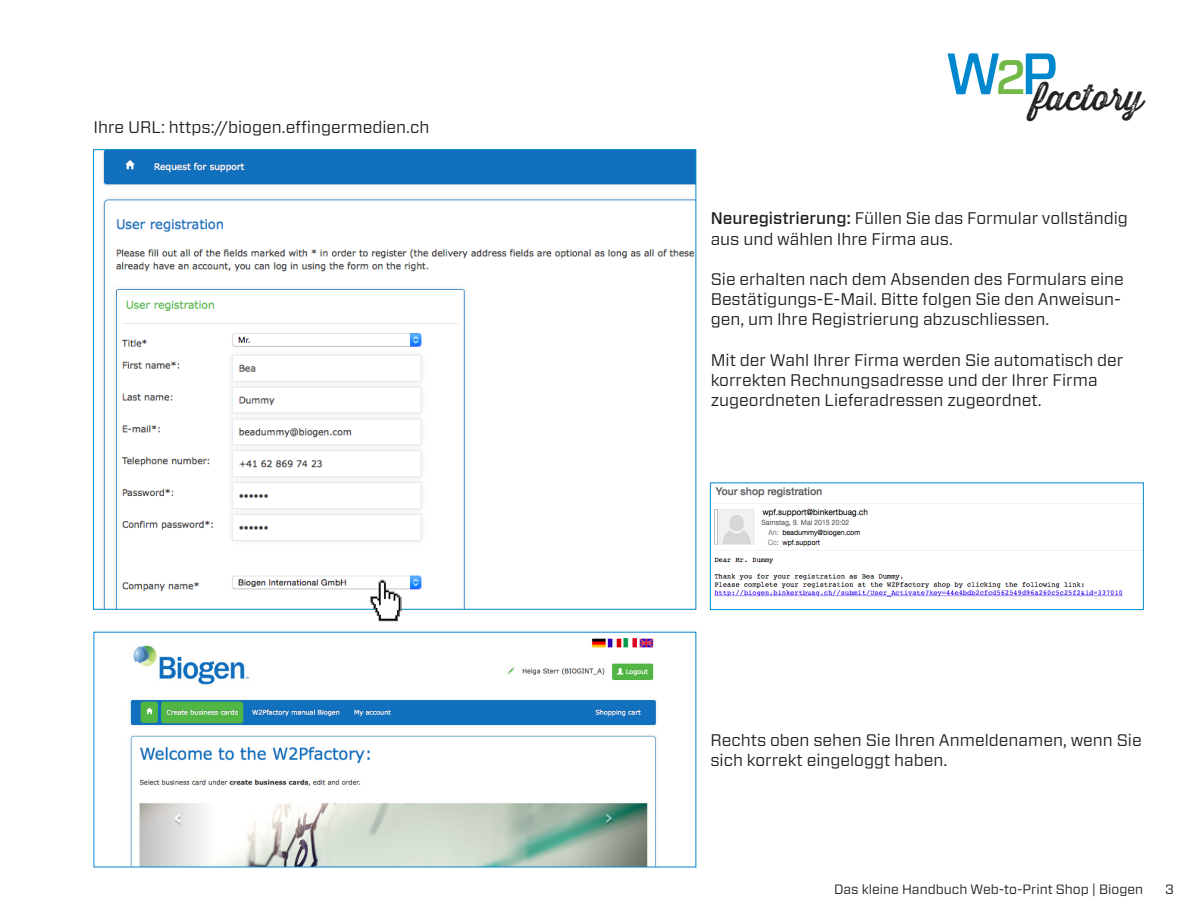
<style>
.page{position:relative;width:1191px;height:915px;background:#fff}
.page>*{position:absolute;margin:0;border:0;box-sizing:border-box;transform-origin:0 0}
.t1{font:35.55px "Thirsty Rough Reg Two";color:#231f20}
.t2{font:16.8px/20.1px "Forza";color:#231f20}
.t3{font:13.5px "Forza";color:#231f20}
.s1{font-weight:500}
</style>
<div class="page">
<img style="left:103px;top:151px;width:591px;height:456px">
<img style="left:130px;top:638px;width:527px;height:227px">
<img style="left:369px;top:578px;width:36px;height:44px">
<img style="left:714px;top:487px;width:427px;height:110px">
<p class="t2" style="left:94px;top:116px;width:337px">Ihre URL: https://biogen.effingermedien.ch</p>
<h1 class="t1" style="left:945px;top:71px;width:199px"><sup>W</sup><sup>2</sup><sup>P</sup>factory</h1>
<p class="t2" style="left:710px;top:208px;width:419px"><span class="s1">Neuregistrierung:</span> Füllen Sie das Formular vollständig aus und wählen Ihre Firma aus.</p>
<p class="t2" style="left:710px;top:269px;width:415px">Sie erhalten nach dem Absenden des Formulars eine<br>Bestätigungs-E-Mail. Bitte folgen Sie den Anweisun&shy;gen, um Ihre Registrierung abzuschliessen.</p>
<p class="t2" style="left:710px;top:349px;width:414px">Mit der Wahl Ihrer Firma werden Sie automatisch der korrekten Rechnungsadresse und der Ihrer Firma zugeordneten Lieferadressen zugeordnet.</p>
<p class="t2" style="left:710px;top:729px;width:433px">Rechts oben sehen Sie Ihren Anmeldenamen, wenn Sie sich korrekt eingeloggt haben.</p>
<p class="t3" style="left:834px;top:879px;width:311px">Das kleine Handbuch Web-to-Print Shop | Biogen</p>
<p class="t3" style="left:1165px;top:879px;width:10px">3</p>
</div>
